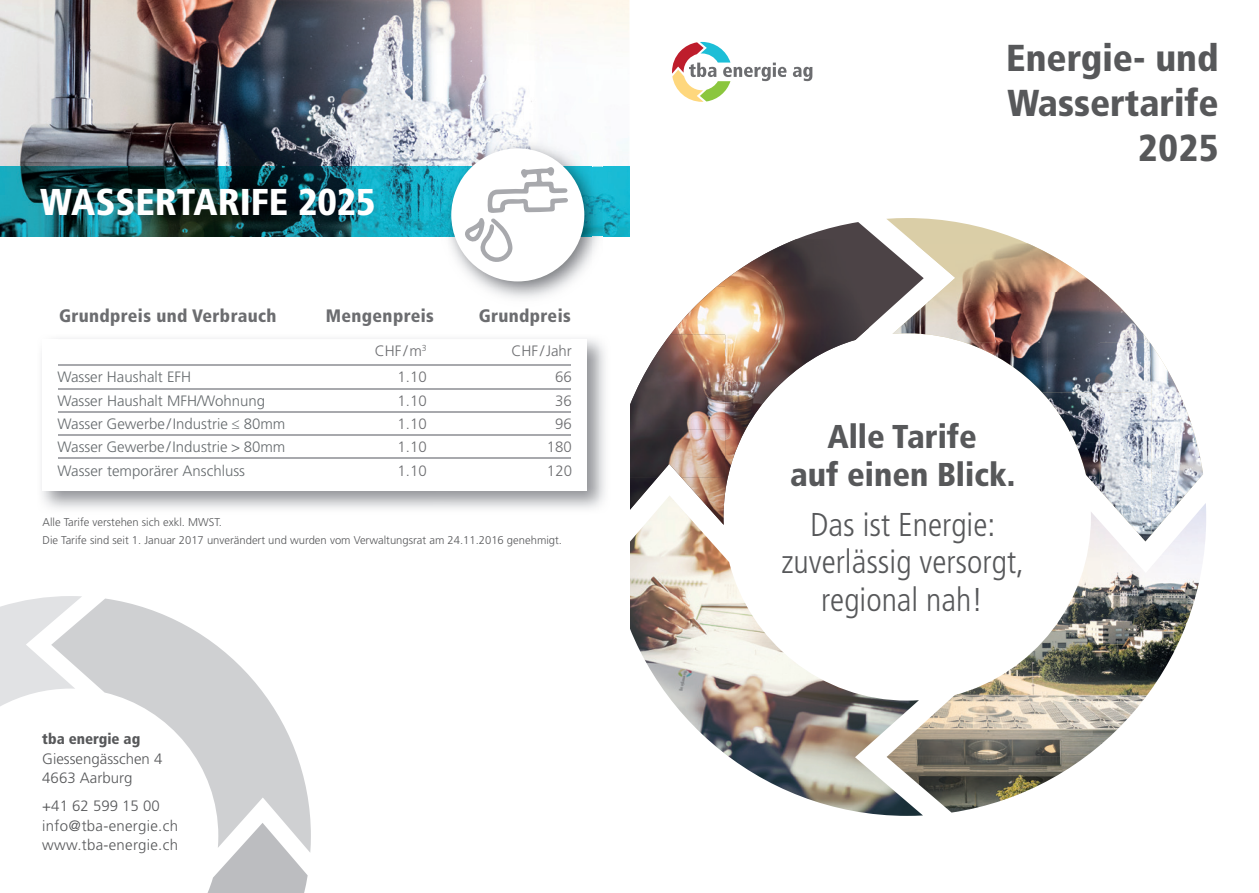
<style>
.page{position:relative;width:1259px;height:893px;background:#fff}
.page>*{position:absolute;margin:0;border:0;box-sizing:border-box;transform-origin:0 0}
.t1{font:900 condensed 37.5px/45px "Frutiger LT Std";color:#57585a;text-align:right}
.t2{font:900 condensed 37.35px "Frutiger LT Std";color:#fff}
.t3{font:300 condensed 33px/37.5px "Frutiger LT Std";color:#57585a;text-align:center}
.t4{font:900 condensed 33px/37.5px "Frutiger LT Std";color:#57585a;text-align:center}
.t5{font:900 condensed 18px "Frutiger LT Std";letter-spacing:.02em;color:#6c6d70}
.t6{font:300 15px "Frutiger LT Std";color:#666b6e}
.t7{font:300 15px/19.5px "Frutiger LT Std";letter-spacing:.02em;color:#57585a}
.t8{font:300 15px "Frutiger LT Std";color:#6c6d70}
.t9{font:300 15px/19.5px "Frutiger LT Std";color:#57585a}
.t10{font:900 condensed 15px "Frutiger LT Std";color:#57585a}
.t11{font:300 11.25px/18px "Frutiger LT Std";color:#57585a}
</style>
<div class="page">
<svg style="left:672px;top:42px;width:114px;height:60px"></svg>
<svg style="left:793px;top:67px;width:19px;height:14px"></svg>
<svg style="left:629px;top:222px;width:257px;height:271px"></svg>
<img style="left:716px;top:250px;width:57px;height:37px">
<img style="left:773px;top:239px;width:96px;height:48px">
<img style="left:670px;top:287px;width:151px;height:47px">
<img style="left:821px;top:287px;width:48px;height:67px">
<img style="left:640px;top:334px;width:181px;height:48px">
<img style="left:629px;top:382px;width:153px;height:48px">
<img style="left:629px;top:430px;width:96px;height:65px">
<img style="left:725px;top:430px;width:20px;height:62px">
<img style="left:923px;top:503px;width:283px;height:310px">
<svg style="left:886px;top:218px;width:317px;height:323px"></svg>
<img style="left:915px;top:243px;width:184px;height:50px">
<img style="left:1099px;top:288px;width:51px;height:55px">
<img style="left:892px;top:293px;width:207px;height:50px">
<img style="left:965px;top:343px;width:186px;height:49px">
<img style="left:1151px;top:344px;width:45px;height:98px">
<img style="left:1042px;top:392px;width:57px;height:50px">
<img style="left:1099px;top:392px;width:52px;height:100px">
<img style="left:1075px;top:442px;width:24px;height:48px">
<img style="left:1151px;top:442px;width:52px;height:93px">
<img style="left:1101px;top:492px;width:50px;height:49px">
<img style="left:630px;top:495px;width:293px;height:321px">
<svg style="left:207px;top:853px;width:101px;height:40px"></svg>
<svg style="left:0;top:596px;width:82px;height:110px"></svg>
<svg style="left:51px;top:598px;width:260px;height:255px"></svg>
<img style="left:0;top:0;width:629px;height:167px">
<img style="left:602px;top:167px;width:27px;height:69px">
<img style="left:0;top:167px;width:441px;height:69px">
<img style="left:441px;top:133px;width:152px;height:103px">
<img style="left:449px;top:237px;width:144px;height:61px">
<img style="left:447px;top:236px;width:146px;height:1px">
<div style="left:451px;top:148px;width:133px;height:133px;background:#fff;border-radius:50%"></div>
<svg style="left:593px;top:129px;width:9px;height:4px"></svg>
<img style="left:593px;top:133px;width:9px;height:118px">
<svg style="left:464px;top:166px;width:104px;height:98px"></svg>
<img style="left:41px;top:338px;width:564px;height:171px">
<svg style="left:58px;top:339px;width:514px;height:137px"></svg>
<hr style="left:58px;top:364px;width:233px;height:1px;background:#a8a9ad">
<hr style="left:291px;top:364px;width:142px;height:1px;background:#a8a9ad">
<hr style="left:433px;top:364px;width:139px;height:1px;background:#a8a9ad">
<hr style="left:58px;top:388px;width:233px;height:1px;background:#a8a9ad">
<hr style="left:291px;top:388px;width:142px;height:1px;background:#a8a9ad">
<hr style="left:433px;top:388px;width:139px;height:1px;background:#a8a9ad">
<hr style="left:58px;top:411px;width:233px;height:1px;background:#a8a9ad">
<hr style="left:291px;top:411px;width:142px;height:1px;background:#a8a9ad">
<hr style="left:433px;top:411px;width:139px;height:1px;background:#a8a9ad">
<hr style="left:58px;top:435px;width:233px;height:1px;background:#a8a9ad">
<hr style="left:291px;top:435px;width:142px;height:1px;background:#a8a9ad">
<hr style="left:433px;top:435px;width:139px;height:1px;background:#a8a9ad">
<hr style="left:58px;top:458px;width:233px;height:1px;background:#a8a9ad">
<hr style="left:291px;top:458px;width:142px;height:1px;background:#a8a9ad">
<hr style="left:433px;top:458px;width:139px;height:1px;background:#a8a9ad">
<div style="left:43px;top:476px;width:248px;height:15px;background:#fff"></div>
<div style="left:291px;top:476px;width:142px;height:15px;background:#fff"></div>
<div style="left:433px;top:476px;width:154px;height:15px;background:#fff"></div>
<div style="left:43px;top:339px;width:15px;height:26px;background:#fff"></div>
<div style="left:572px;top:339px;width:15px;height:26px;background:#fff"></div>
<div style="left:43px;top:365px;width:15px;height:24px;background:#fff"></div>
<div style="left:572px;top:365px;width:15px;height:24px;background:#fff"></div>
<div style="left:43px;top:389px;width:15px;height:23px;background:#fff"></div>
<div style="left:572px;top:389px;width:15px;height:23px;background:#fff"></div>
<div style="left:43px;top:412px;width:15px;height:23px;background:#fff"></div>
<div style="left:572px;top:412px;width:15px;height:23px;background:#fff"></div>
<div style="left:43px;top:435px;width:15px;height:23px;background:#fff"></div>
<div style="left:572px;top:435px;width:15px;height:23px;background:#fff"></div>
<div style="left:43px;top:458px;width:15px;height:18px;background:#fff"></div>
<div style="left:572px;top:458px;width:15px;height:18px;background:#fff"></div>
<h2 class="t2" style="left:40px;top:179px;width:337px">WASSERTARIFE 2025</h2>
<p class="t5" style="left:59px;top:305px;width:219px">Grundpreis und Verbrauch</p>
<p class="t5" style="left:326px;top:305px;width:109px">Mengenpreis</p>
<p class="t5" style="left:479px;top:305px;width:93px">Grundpreis</p>
<p class="t8" style="left:375px;top:343px;width:53px">CHF / m<sup>3</sup></p>
<p class="t8" style="left:511px;top:343px;width:62px">CHF / Jahr</p>
<p class="t6" style="left:58px;top:368px;width:135px">Wasser Haushalt EFH</p>
<p class="t8" style="left:397px;top:368px;width:31px">1.10</p>
<p class="t8" style="left:555px;top:368px;width:18px">66</p>
<p class="t6" style="left:58px;top:392px;width:209px">Wasser Haushalt MFH/Wohnung</p>
<p class="t8" style="left:397px;top:392px;width:31px">1.10</p>
<p class="t8" style="left:555px;top:392px;width:18px">36</p>
<p class="t6" style="left:58px;top:415px;width:229px">Wasser Gewerbe / Industrie ≤ 80mm</p>
<p class="t8" style="left:397px;top:415px;width:31px">1.10</p>
<p class="t8" style="left:555px;top:415px;width:18px">96</p>
<p class="t6" style="left:58px;top:439px;width:229px">Wasser Gewerbe / Industrie &gt; 80mm</p>
<p class="t8" style="left:397px;top:439px;width:31px">1.10</p>
<p class="t8" style="left:547px;top:439px;width:27px">180</p>
<p class="t6" style="left:58px;top:462px;width:189px">Wasser temporärer Anschluss</p>
<p class="t8" style="left:398px;top:462px;width:31px">1.10</p>
<p class="t8" style="left:547px;top:462px;width:27px">120</p>
<p class="t11" style="left:43px;top:513px;width:521px">Alle Tarife verstehen sich exkl. MWST.<br>Die Tarife sind seit 1. Januar 2017 unverändert und wurden vom Verwaltungsrat am 24.11.2016 genehmigt.</p>
<p class="t10" style="left:42px;top:730px;width:99px">tba energie ag</p>
<p class="t9" style="left:42px;top:749px;width:122px">Giessengässchen 4<br>4663 Aarburg</p>
<p class="t7" style="left:42px;top:797px;width:137px">+41 62 599 15 00 info@tba-energie.ch www.tba-energie.ch</p>
<h1 class="t1" style="left:1006px;top:35px;width:214px">Energie- und<br>Wassertarife<br>2025</h1>
<h3 class="t4" style="left:790px;top:418px;width:226px">Alle Tarife<br>auf einen Blick.</h3>
<h3 class="t3" style="left:781px;top:506px;width:244px">Das ist Energie: zuverlässig versorgt, regional nah!</h3>
</div>
